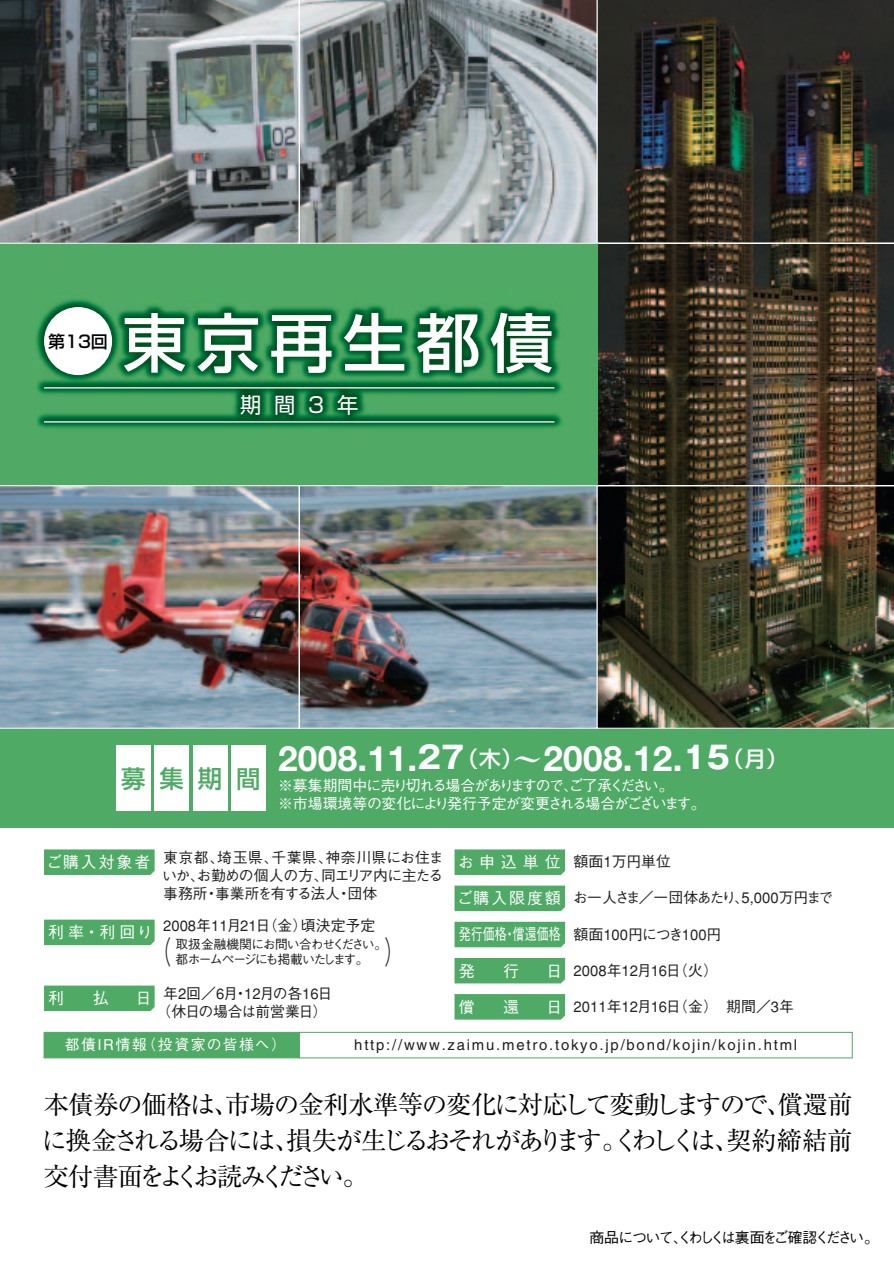
<style>
.page{position:relative;width:894px;height:1264px;background:#fff}
.page>*{position:absolute;margin:0;border:0;box-sizing:border-box;transform-origin:0 0}
.t1{font:500 63.75px "Shin Go";letter-spacing:.15em;color:#fff}
.t2{font:700 35.1px "Helvetica Neue";letter-spacing:.01em;color:#fff}
.t3{font:500 31.95px "Gothic BBB";color:#231f20;scale:.6 1}
.t4{font:25.5px/36.2px "Ryumin";letter-spacing:-.12em;color:#000;text-align:justify}
.t5{font:500 24.45px "Shin Go";color:#4faa66}
.t6{font:21.3px "Shin Go";color:#fff}
.t7{font:500 16.95px "Shin Go";color:#000}
.t8{font:500 15.9px "Gothic BBB";letter-spacing:.115em;color:#fff}
.t9{font:500 14.85px/18px "Gothic BBB";color:#231f20;text-align:justify}
.t10{font:500 14.85px/18px "Gothic BBB";letter-spacing:-.08em;color:#fff}
.t11{font:14.85px "Helvetica";letter-spacing:.12em;color:#231f20}
.t12{font:500 14.85px/18px "Gothic BBB";letter-spacing:-.02em;color:#231f20}
.t13{font:500 14.85px "Gothic BBB";letter-spacing:-.15em;color:#000}
.t14{font:500 14.85px "Gothic BBB";letter-spacing:-.035em;color:#231f20}
.t15{font:500 14.85px "Gothic BBB";letter-spacing:.1em;color:#fff}
.t16{font:500 12.75px "Gothic BBB";letter-spacing:-.06em;color:#231f20}
.t17{font:500 12.75px "Gothic BBB";letter-spacing:-.115em;color:#231f20}
.s1{font-family:"Gothic MB101";font-size:30.9px}
.s2{font-family:"Shin Go";font-weight:500;font-size:21.6px}
.s3{font-family:"Ryumin";font-size:30.9px}
.s4{font-size:15.9px;color:#fff}
</style>
<div class="page">
<img style="left:0;top:0;width:894px;height:1059px">
<p class="t7" style="left:48px;top:335px;width:61px">第13回</p>
<h1 class="t1" style="left:123px;top:319px;width:432px">東京再生都債</h1>
<h3 class="t6" style="left:240px;top:396px;width:120px">期間3年</h3>
<h3 class="t5" style="left:121px;top:769px;width:26px">募</h3>
<h3 class="t5" style="left:159px;top:769px;width:102px">集 期 間</h3>
<h2 class="t2" style="left:278px;top:745px;width:511px">2008.11.<span class="s1">27</span><span class="s2">（木）</span><span class="s3">～</span>2008.12.<span class="s1">15</span><span class="s2">（月）</span></h2>
<p class="t10" style="left:278px;top:778px;width:429px">※募集期間中に売り切れる場合がありますので、ご了承ください。<br>※市場環境等の変化により発行予定が変更される場合がございます。</p>
<p class="t9" style="left:162px;top:850px;width:283px">東京都、埼玉県、千葉県、神奈川県にお住まいか、お勤めの個人の方、同エリア内に主たる事務所・事業所を有する法人・団体</p>
<p class="t8" style="left:47px;top:856px;width:105px">ご購入対象者</p>
<p class="t8" style="left:458px;top:856px;width:104px">お申込単位</p>
<p class="t8" style="left:457px;top:892px;width:105px">ご購入限度額</p>
<p class="t9" style="left:573px;top:854px;width:99px">額面1万円単位</p>
<p class="t14" style="left:573px;top:892px;width:262px">お一人さま／一団体あたり、5,000万円まで</p>
<p class="t9" style="left:459px;top:927px;width:264px"><span class="s4">発行価格・償還価格</span> 額面100円につき100円</p>
<p class="t9" style="left:163px;top:917px;width:214px">2008年11月21日（金）頃決定予定</p>
<p class="t8" style="left:48px;top:926px;width:106px">利率・利回り</p>
<h3 class="t3" style="left:153px;top:940px;width:33px">（</h3>
<h3 class="t3" style="left:384px;top:940px;width:33px">）</h3>
<p class="t16" style="left:175px;top:939px;width:213px">取扱金融機関にお問い合わせください。</p>
<p class="t17" style="left:175px;top:954px;width:194px">都ホームページにも掲載いたします。</p>
<p class="t8" style="left:459px;top:964px;width:17px">発</p>
<p class="t8" style="left:503px;top:964px;width:17px">行</p>
<p class="t9" style="left:546px;top:963px;width:173px"><span class="s4">日</span> 2008年12月16日（火）</p>
<p class="t8" style="left:459px;top:1000px;width:17px">償</p>
<p class="t8" style="left:503px;top:1000px;width:17px">還</p>
<p class="t9" style="left:546px;top:999px;width:250px"><span class="s4">日</span> 2011年12月16日（金）　期間／3年</p>
<p class="t8" style="left:48px;top:992px;width:17px">利</p>
<p class="t8" style="left:93px;top:992px;width:17px">払</p>
<p class="t12" style="left:157px;top:986px;width:177px;text-indent:-21px"><span class="s4">日</span> 年2回／6月・12月の各16日（休日の場合は前営業日）</p>
<p class="t15" style="left:65px;top:1038px;width:223px">都債IR情報（投資家の皆様へ）</p>
<p class="t11" style="left:354px;top:1039px;width:444px">http://www.zaimu.metro.tokyo.jp/bond/kojin/kojin.html</p>
<h3 class="t4" style="left:42px;top:1089px;width:812px">本債券の価格は、市場の金利水準等の変化に対応して変動しますので、償還前に換金される場合には、損失が生じるおそれがあります。くわしくは、契約締結前交付書面をよくお読みください。</h3>
<p class="t13" style="left:589px;top:1231px;width:291px">商品について、くわしくは裏面をご確認ください。</p>
</div>
